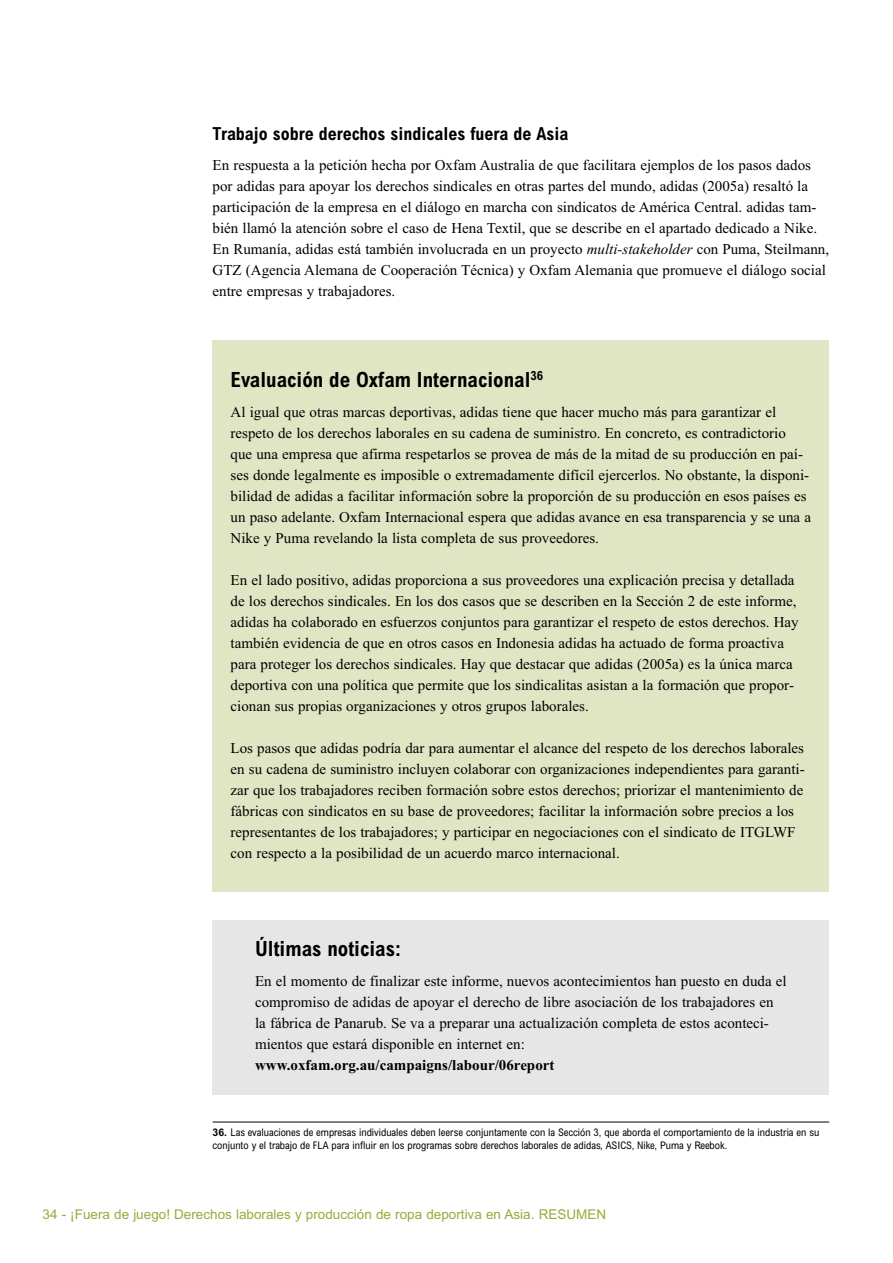
<style>
.page{position:relative;width:893px;height:1263px;background:#fff}
.page>*{position:absolute;margin:0;border:0;box-sizing:border-box;transform-origin:0 0}
.t1{font:700 condensed 21px "Arial";color:#000}
.t2{font:700 condensed 18px "Arial";color:#000}
.t3{font:15px/21px "Times New Roman";color:#000}
.t4{font:700 15px "Times New Roman";color:#000}
.t5{font:13.5px "Arial";color:#98aa3a}
.t6{font:condensed 10.5px/13.5px "Arial";color:#000}
.s1{font-style:italic}
.s2{font-weight:700;font-stretch:normal}
</style>
<div class="page">
<div style="left:213px;top:340px;width:616px;height:552px;background:#e0e6c4"></div>
<div style="left:213px;top:920px;width:616px;height:174px;background:#e6e6e6"></div>
<hr style="left:213px;top:1122px;width:616px;height:1px;background:#000">
<p class="t2" style="left:213px;top:128px;width:357px">Trabajo sobre derechos sindicales fuera de Asia</p>
<p class="t3" style="left:213px;top:154px;width:618px">En respuesta a la petición hecha por Oxfam Australia de que facilitara ejemplos de los pasos dados por adidas para apoyar los derechos sindicales en otras partes del mundo, adidas (2005a) resaltó la participación de la empresa en el diálogo en marcha con sindicatos de América Central. adidas tam&shy;bién llamó la atención sobre el caso de Hena Textil, que se describe en el apartado dedicado a Nike.<br>En Rumanía, adidas está también involucrada en un proyecto <span class="s1">multi-stakeholder</span> con Puma, Steilmann, GTZ (Agencia Alemana de Cooperación Técnica) y Oxfam Alemania que promueve el diálogo social entre empresas y trabajadores.</p>
<h1 class="t1" style="left:231px;top:372px;width:314px">Evaluación de Oxfam Internacional<sup>36</sup></h1>
<p class="t3" style="left:231px;top:401px;width:582px">Al igual que otras marcas deportivas, adidas tiene que hacer mucho más para garantizar el respeto de los derechos laborales en su cadena de suministro. En concreto, es contradictorio que una empresa que afirma respetarlos se provea de más de la mitad de su producción en paí&shy;ses donde legalmente es imposible o extremadamente difícil ejercerlos. No obstante, la disponi&shy;bilidad de adidas a facilitar información sobre la proporción de su producción en esos países es un paso adelante. Oxfam Internacional espera que adidas avance en esa transparencia y se una a Nike y Puma revelando la lista completa de sus proveedores.</p>
<p class="t3" style="left:231px;top:569px;width:570px">En el lado positivo, adidas proporciona a sus proveedores una explicación precisa y detallada de los derechos sindicales. En los dos casos que se describen en la Sección 2 de este informe, adidas ha colaborado en esfuerzos conjuntos para garantizar el respeto de estos derechos. Hay también evidencia de que en otros casos en Indonesia adidas ha actuado de forma proactiva para proteger los derechos sindicales. Hay que destacar que adidas (2005a) es la única marca deportiva con una política que permite que los sindicalitas asistan a la formación que propor&shy;cionan sus propias organizaciones y otros grupos laborales.</p>
<p class="t3" style="left:231px;top:737px;width:576px">Los pasos que adidas podría dar para aumentar el alcance del respeto de los derechos laborales en su cadena de suministro incluyen colaborar con organizaciones independientes para garanti&shy;zar que los trabajadores reciben formación sobre estos derechos; priorizar el mantenimiento de fábricas con sindicatos en su base de proveedores; facilitar la información sobre precios a los representantes de los trabajadores; y participar en negociaciones con el sindicato de ITGLWF con respecto a la posibilidad de un acuerdo marco internacional.</p>
<h1 class="t1" style="left:255px;top:941px;width:147px">Últimas noticias:</h1>
<p class="t3" style="left:255px;top:970px;width:533px">En el momento de finalizar este informe, nuevos acontecimientos han puesto en duda el compromiso de adidas de apoyar el derecho de libre asociación de los trabajadores en la fábrica de Panarub. Se va a preparar una actualización completa de estos aconteci&shy;mientos que estará disponible en internet en:</p>
<p class="t4" style="left:255px;top:1056px;width:301px">www.oxfam.org.au/campaigns/labour/06report</p>
<p class="t6" style="left:213px;top:1126px;width:608px"><span class="s2">36.</span> Las evaluaciones de empresas individuales deben leerse conjuntamente con la Sección 3, que aborda el comportamiento de la industria en su conjunto y el trabajo de FLA para influir en los programas sobre derechos laborales de adidas, ASICS, Nike, Puma y Reebok.</p>
<p class="t5" style="left:43px;top:1206px;width:565px">34 - ¡Fuera de juego! Derechos laborales y producción de ropa deportiva en Asia. RESUMEN</p>
</div>
